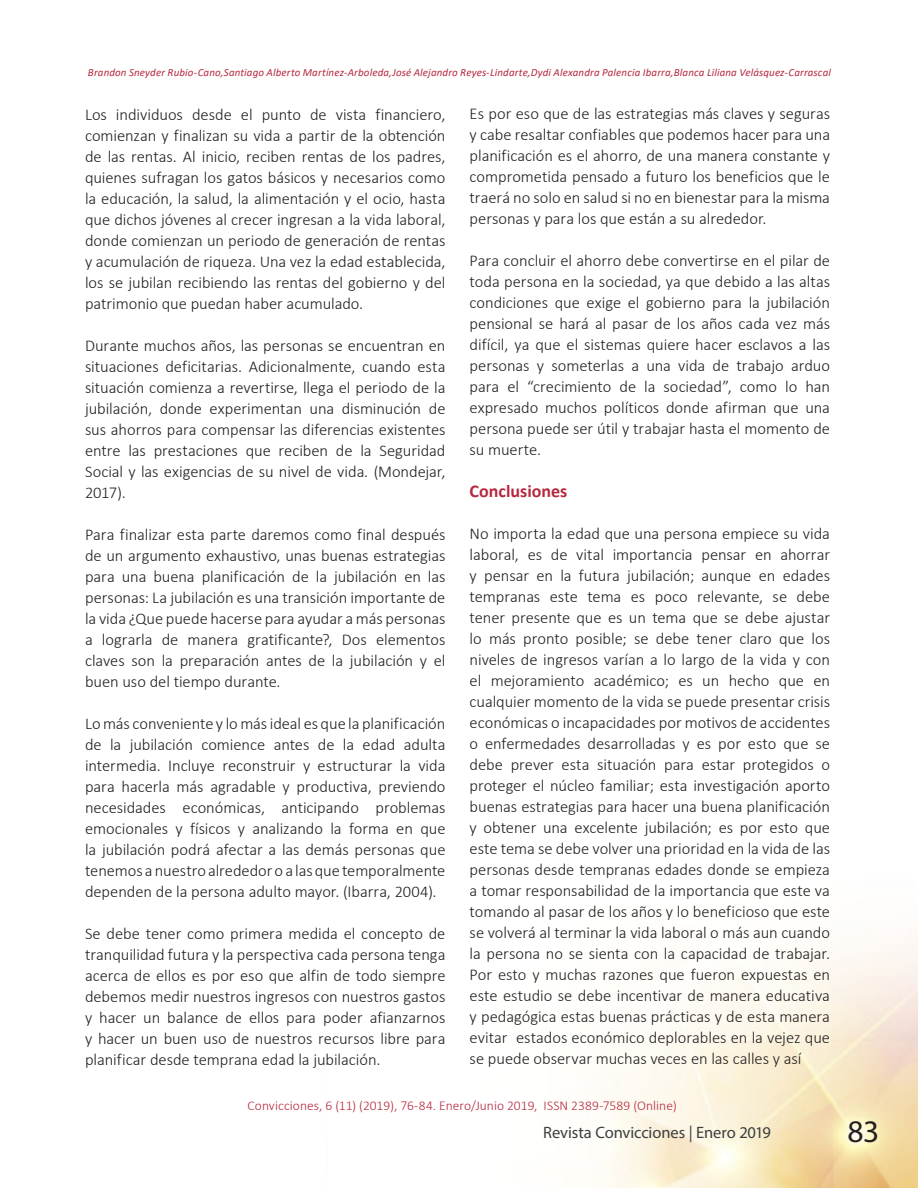
<style>
.page{position:relative;width:918px;height:1188px;background:#fff}
.page>*{position:absolute;margin:0;border:0;box-sizing:border-box;transform-origin:0 0}
.t1{font:31.5px "Myriad Pro";color:#231f20}
.t2{font:700 18px "Calibri";color:#b5283e}
.t3{font:300 16.5px/21px "Calibri";letter-spacing:-.005em;color:#231f20;text-align:justify}
.t4{font:16.5px "Myriad Pro";letter-spacing:-.005em;color:#3e3e3f}
.Sub2{font:300 13.5px "Calibri";letter-spacing:.005em;color:#b5283e}
.autor{font:italic 10.95px "Calibri";letter-spacing:.015em;color:#b5283e}
</style>
<div class="page">
<img style="left:601px;top:939px;width:317px;height:249px">
<p class="autor" style="left:88px;top:64px;width:745px">Brandon Sneyder Rubio-Cano,Santiago Alberto Martínez-Arboleda,José Alejandro Reyes-Lindarte,Dydi Alexandra Palencia Ibarra,Blanca Liliana Velásquez-Carrascal</p>
<p class="t3" style="left:470px;top:103px;width:362px">Es por eso que de las estrategias más claves y seguras y cabe resaltar confiables que podemos hacer para una planificación es el ahorro, de una manera constante y comprometida pensado a futuro los beneficios que le traerá no solo en salud si no en bienestar para la misma personas y para los que están a su alrededor.</p>
<p class="t3" style="left:470px;top:250px;width:362px">Para concluir el ahorro debe convertirse en el pilar de toda persona en la sociedad, ya que debido a las altas condiciones que exige el gobierno para la jubilación pensional se hará al pasar de los años cada vez más difícil, ya que el sistemas quiere hacer esclavos a las personas y someterlas a una vida de trabajo arduo para el “crecimiento de la sociedad”, como lo han expresado muchos políticos donde afirman que una persona puede ser útil y trabajar hasta el momento de su muerte.</p>
<p class="t2" style="left:470px;top:478px;width:99px">Conclusiones</p>
<p class="t3" style="left:470px;top:523px;width:362px">No importa la edad que una persona empiece su vida laboral, es de vital importancia pensar en ahorrar y pensar en la futura jubilación; aunque en edades tempranas este tema es poco relevante, se debe tener presente que es un tema que se debe ajustar lo más pronto posible; se debe tener claro que los niveles de ingresos varían a lo largo de la vida y con el mejoramiento académico; es un hecho que en cualquier momento de la vida se puede presentar crisis económicas o incapacidades por motivos de accidentes o enfermedades desarrolladas y es por esto que se debe prever esta situación para estar protegidos o proteger el núcleo familiar; esta investigación aporto buenas estrategias para hacer una buena planificación y obtener una excelente jubilación; es por esto que este tema se debe volver una prioridad en la vida de las personas desde tempranas edades donde se empieza a tomar responsabilidad de la importancia que este va tomando al pasar de los años y lo beneficioso que este se volverá al terminar la vida laboral o más aun cuando la persona no se sienta con la capacidad de trabajar.<br>Por esto y muchas razones que fueron expuestas en este estudio se debe incentivar de manera educativa y pedagógica estas buenas prácticas y de esta manera evitar estados económico deplorables en la vejez que se puede observar muchas veces en las calles y así</p>
<p class="Sub2" style="left:247px;top:1097px;width:431px">Convicciones, 6 (11) (2019), 76-84. Enero/Junio 2019, ISSN 2389-7589 (Online)</p>
<p class="t3" style="left:85px;top:104px;width:362px">Los individuos desde el punto de vista financiero, comienzan y finalizan su vida a partir de la obtención de las rentas. Al inicio, reciben rentas de los padres, quienes sufragan los gatos básicos y necesarios como la educación, la salud, la alimentación y el ocio, hasta que dichos jóvenes al crecer ingresan a la vida laboral, donde comienzan un periodo de generación de rentas y acumulación de riqueza. Una vez la edad establecida, los se jubilan recibiendo las rentas del gobierno y del patrimonio que puedan haber acumulado.</p>
<p class="t3" style="left:85px;top:335px;width:362px">Durante muchos años, las personas se encuentran en situaciones deficitarias. Adicionalmente, cuando esta situación comienza a revertirse, llega el periodo de la jubilación, donde experimentan una disminución de sus ahorros para compensar las diferencias existentes entre las prestaciones que reciben de la Seguridad Social y las exigencias de su nivel de vida. (Mondejar, 2017).</p>
<p class="t3" style="left:85px;top:524px;width:362px">Para finalizar esta parte daremos como final después de un argumento exhaustivo, unas buenas estrategias para una buena planificación de la jubilación en las personas: La jubilación es una transición importante de la vida ¿Que puede hacerse para ayudar a más personas a lograrla de manera gratificante?, Dos elementos claves son la preparación antes de la jubilación y el buen uso del tiempo durante.</p>
<p class="t3" style="left:85px;top:713px;width:362px">Lo más conveniente y lo más ideal es que la planificación de la jubilación comience antes de la edad adulta intermedia. Incluye reconstruir y estructurar la vida para hacerla más agradable y productiva, previendo necesidades económicas, anticipando problemas emocionales y físicos y analizando la forma en que la jubilación podrá afectar a las demás personas que tenemos a nuestro alrededor o a las que temporalmente dependen de la persona adulto mayor. (Ibarra, 2004).</p>
<p class="t3" style="left:85px;top:923px;width:362px">Se debe tener como primera medida el concepto de tranquilidad futura y la perspectiva cada persona tenga acerca de ellos es por eso que alfin de todo siempre debemos medir nuestros ingresos con nuestros gastos y hacer un balance de ellos para poder afianzarnos y hacer un buen uso de nuestros recursos libre para planificar desde temprana edad la jubilación.</p>
<p class="t4" style="left:543px;top:1123px;width:229px">Revista Convicciones | Enero 2019</p>
<h1 class="t1" style="left:848px;top:1112px;width:33px">83</h1>
</div>
